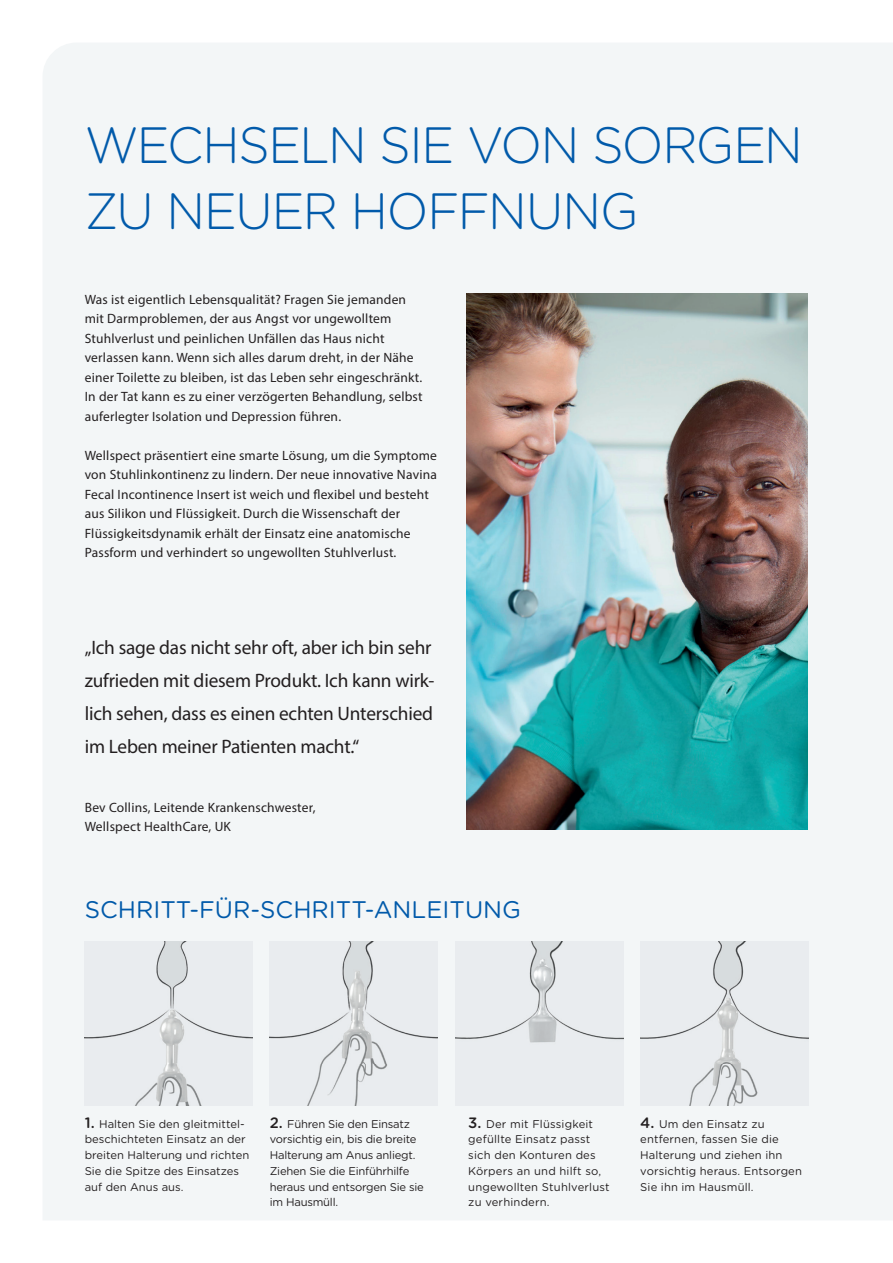
<style>
.page{position:relative;width:893px;height:1263px;background:#fff}
.page>*{position:absolute;margin:0;border:0;box-sizing:border-box;transform-origin:0 0}
.t1{font:300 51px/66px "Gotham Rounded";letter-spacing:-.03em;color:#015aaa;scale:.96 1}
.t2{font:24px "Gotham Rounded";color:#015aaa}
.t3{font:19.5px/33px "Myriad Pro";letter-spacing:-.01em;color:#231f20}
.t4{font:13.5px/19.5px "Myriad Pro";letter-spacing:.015em;color:#231f20}
.t5{font:11.25px/15.8px "Gotham Rounded";color:#231f20}
.t6{font:11.25px/15.8px "Gotham Rounded";letter-spacing:-.02em;color:#231f20}
.s1{font-weight:500;font-size:15px}
</style>
<div class="page">
<div style="left:43px;top:43px;width:850px;height:1177px;background:#f3f6f7"></div>
<img style="left:466px;top:293px;width:341px;height:536px">
<img style="left:85px;top:941px;width:168px;height:164px">
<img style="left:270px;top:941px;width:168px;height:164px">
<img style="left:455px;top:941px;width:168px;height:164px">
<img style="left:640px;top:941px;width:168px;height:164px">
<h1 class="t1" style="left:85px;top:109px;width:750px">WECHSELN SIE VON SORGEN<br>ZU NEUER HOFFNUNG</h1>
<p class="t4" style="left:85px;top:289px;width:339px">Was ist eigentlich Lebensqualität? Fragen Sie jemanden mit Darmproblemen, der aus Angst vor ungewolltem Stuhlverlust und peinlichen Unfällen das Haus nicht verlassen kann. Wenn sich alles darum dreht, in der Nähe einer Toilette zu bleiben, ist das Leben sehr eingeschränkt.<br>In der Tat kann es zu einer verzögerten Behandlung, selbst auferlegter Isolation und Depression führen.</p>
<p class="t4" style="left:85px;top:445px;width:354px">Wellspect präsentiert eine smarte Lösung, um die Symptome von Stuhlinkontinenz zu lindern. Der neue innovative Navina Fecal Incontinence Insert ist weich und flexibel und besteht aus Silikon und Flüssigkeit. Durch die Wissenschaft der Flüssigkeitsdynamik erhält der Einsatz eine anatomische Passform und verhindert so ungewollten Stuhlverlust.</p>
<h3 class="t3" style="left:85px;top:631px;width:351px">„Ich sage das nicht sehr oft, aber ich bin sehr zufrieden mit diesem Produkt. Ich kann wirk&shy;lich sehen, dass es einen echten Unterschied im Leben meiner Patienten macht.“</h3>
<p class="t4" style="left:85px;top:797px;width:232px">Bev Collins, Leitende Krankenschwester,<br>Wellspect HealthCare, UK</p>
<h2 class="t2" style="left:85px;top:893px;width:438px">SCHRITT-FÜR-SCHRITT-ANLEITUNG</h2>
<p class="t5" style="left:85px;top:1115px;width:166px"><span class="s1">1.</span> Halten Sie den gleitmittel&shy;beschichteten Einsatz an der breiten Halterung und richten<br>Sie die Spitze des Einsatzes auf den Anus aus.</p>
<p class="t6" style="left:270px;top:1115px;width:156px"><span class="s1">2.</span> Führen Sie den Einsatz vorsichtig ein, bis die breite<br>Halterung am Anus anliegt.<br>Ziehen Sie die Einführhilfe heraus und entsorgen Sie sie im Hausmüll.</p>
<p class="t5" style="left:468px;top:1115px;width:143px"><span class="s1">3.</span> Der mit Flüssigkeit gefüllte Einsatz passt sich den Konturen des<br>Körpers an und hilft so, ungewollten Stuhlverlust zu verhindern.</p>
<p class="t5" style="left:640px;top:1115px;width:163px"><span class="s1">4.</span> Um den Einsatz zu entfernen, fassen Sie die<br>Halterung und ziehen ihn vorsichtig heraus. Entsorgen<br>Sie ihn im Hausmüll.</p>
</div>
